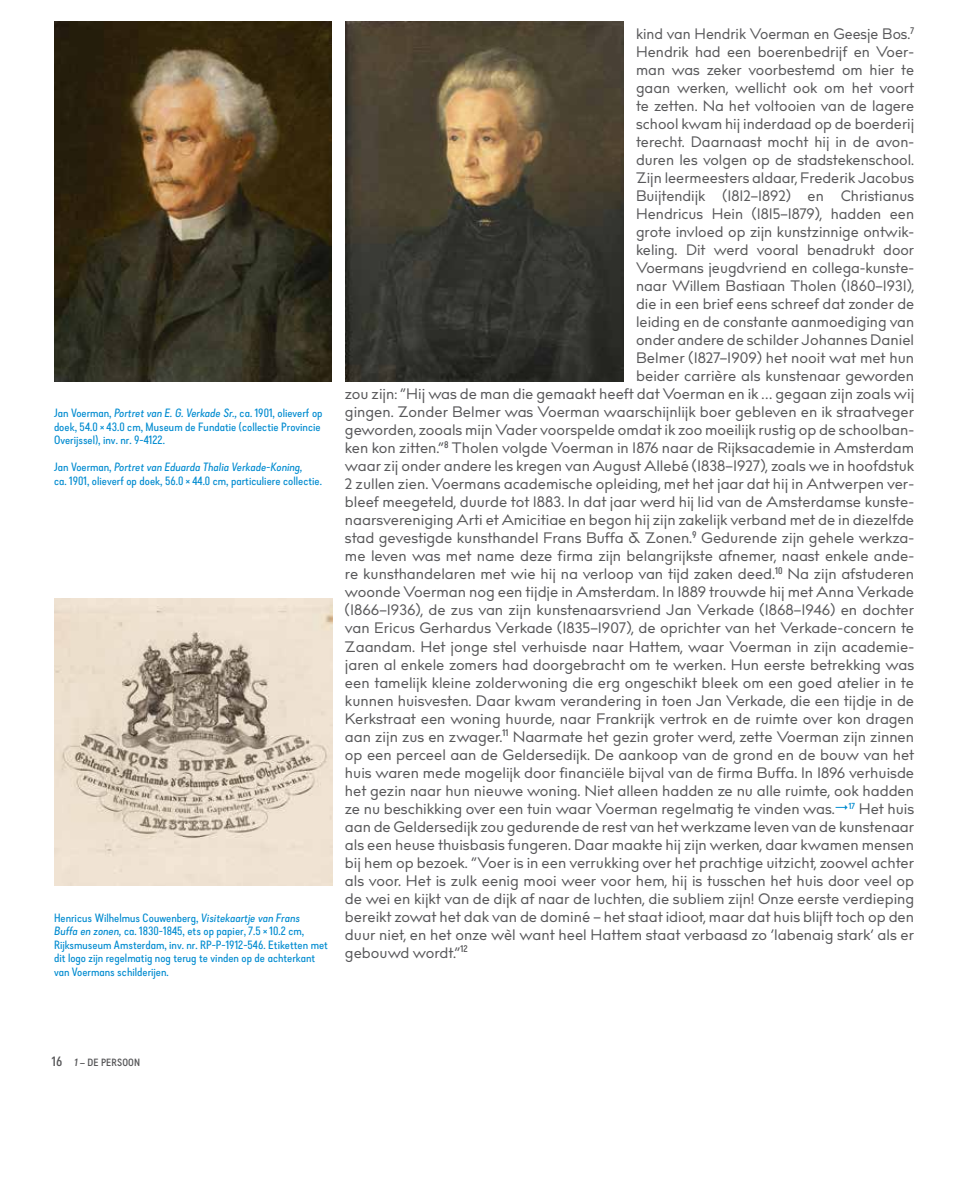
<style>
.page{position:relative;width:978px;height:1191px;background:#fff}
.page>*{position:absolute;margin:0;border:0;box-sizing:border-box;transform-origin:0 0}
.t1{font:15px "billcorporatemedium";color:#58585a}
.t2{font:15px "billcorporatemedium";color:#58585a;scale:.96 1}
.t3{font:12px/13.5px "Falena";color:#008bd0}
.t4{font:500 10.5px "Falena";letter-spacing:.01em;color:#58585a}
.s1{font-style:italic}
.s2{font-family:"Arrows";font-size:18px;color:#008bd0}
.s3{font-size:13.5px}
</style>
<div class="page">
<img style="left:54px;top:21px;width:277px;height:360px">
<img style="left:346px;top:21px;width:277px;height:360px">
<img style="left:55px;top:598px;width:277px;height:287px">
<p class="t3" style="left:54px;top:407px;width:270px">Jan Voerman, <span class="s1">Portret van E. G. Verkade Sr.,</span> ca. 1901, olieverf op doek, 54.0 × 43.0 cm, Museum de Fundatie (collectie Provincie<br>Overijssel), inv. nr. 9-4122.</p>
<p class="t3" style="left:54px;top:461px;width:269px">Jan Voerman, <span class="s1">Portret van Eduarda Thalia Verkade-Koning,<br></span>ca. 1901, olieverf op doek, 56.0 × 44.0 cm, particuliere collectie.</p>
<p class="t3" style="left:54px;top:911px;width:275px">Henricus Wilhelmus Couwenberg, <span class="s1">Visitekaartje van Frans<br>Buffa en zonen,</span> ca. 1830-1845, ets op papier, 7.5 × 10.2 cm, Rijksmuseum Amsterdam, inv. nr. RP-P-1912-546. Etiketten met dit logo zijn regelmatig nog terug te vinden op de achterkant van Voermans schilderijen.</p>
<p class="t2" style="left:636px;top:23px;width:291px">kind van Hendrik Voerman en Geesje Bos.<sup>7</sup></p>
<p class="t1" style="left:636px;top:41px;width:278px">Hendrik had een boerenbedrijf en Voer-</p>
<p class="t1" style="left:636px;top:59px;width:280px">man was zeker voorbestemd om hier te</p>
<p class="t1" style="left:636px;top:77px;width:280px">gaan werken, wellicht ook om het voort</p>
<p class="t1" style="left:636px;top:95px;width:280px">te zetten. Na het voltooien van de lagere</p>
<p class="t1" style="left:636px;top:113px;width:280px">school kwam hij inderdaad op de boerderij</p>
<p class="t1" style="left:636px;top:131px;width:280px">terecht. Daarnaast mocht hij in de avon-</p>
<p class="t1" style="left:636px;top:149px;width:280px">duren les volgen op de stadstekenschool.</p>
<p class="t1" style="left:636px;top:167px;width:280px">Zijn leermeesters aldaar, Frederik Jacobus</p>
<p class="t1" style="left:636px;top:185px;width:280px">Buijtendijk (1812–1892) en Christianus</p>
<p class="t1" style="left:636px;top:203px;width:280px">Hendricus Hein (1815–1879), hadden een</p>
<p class="t1" style="left:636px;top:221px;width:280px">grote invloed op zijn kunstzinnige ontwik-</p>
<p class="t1" style="left:636px;top:239px;width:280px">keling. Dit werd vooral benadrukt door</p>
<p class="t1" style="left:636px;top:257px;width:280px">Voermans jeugdvriend en collega-kunste-</p>
<p class="t1" style="left:636px;top:275px;width:280px">naar Willem Bastiaan Tholen (1860–1931),</p>
<p class="t1" style="left:636px;top:293px;width:280px">die in een brief eens schreef dat zonder de</p>
<p class="t1" style="left:636px;top:311px;width:280px">leiding en de constante aanmoediging van</p>
<p class="t1" style="left:636px;top:329px;width:280px">onder andere de schilder Johannes Daniel</p>
<p class="t1" style="left:636px;top:347px;width:280px">Belmer (1827–1909) het nooit wat met hun</p>
<p class="t1" style="left:636px;top:365px;width:280px">beider carrière als kunstenaar geworden</p>
<p class="t1" style="left:345px;top:383px;width:571px">zou zijn: “Hij was de man die gemaakt heeft dat Voerman en ik … gegaan zijn zoals wij</p>
<p class="t1" style="left:345px;top:401px;width:571px">gingen. Zonder Belmer was Voerman waarschijnlijk boer gebleven en ik straatveger</p>
<p class="t1" style="left:345px;top:419px;width:571px">geworden, zooals mijn Vader voorspelde omdat ik zoo moeilijk rustig op de schoolban-</p>
<p class="t1" style="left:345px;top:437px;width:571px">ken kon zitten.”<sup>8</sup> Tholen volgde Voerman in 1876 naar de Rijksacademie in Amsterdam</p>
<p class="t1" style="left:345px;top:455px;width:571px">waar zij onder andere les kregen van August Allebé (1838–1927), zoals we in hoofdstuk</p>
<p class="t1" style="left:345px;top:473px;width:571px">2 zullen zien. Voermans academische opleiding, met het jaar dat hij in Antwerpen ver-</p>
<p class="t1" style="left:345px;top:491px;width:571px">bleef meegeteld, duurde tot 1883. In dat jaar werd hij lid van de Amsterdamse kunste-</p>
<p class="t1" style="left:345px;top:509px;width:571px">naarsvereniging Arti et Amicitiae en begon hij zijn zakelijk verband met de in diezelfde</p>
<p class="t1" style="left:345px;top:527px;width:571px">stad gevestigde kunsthandel Frans Buffa &amp; Zonen.<sup>9</sup> Gedurende zijn gehele werkza-</p>
<p class="t1" style="left:345px;top:545px;width:571px">me leven was met name deze firma zijn belangrijkste afnemer, naast enkele ande-</p>
<p class="t1" style="left:345px;top:563px;width:571px">re kunsthandelaren met wie hij na verloop van tijd zaken deed.<sup>10</sup> Na zijn afstuderen</p>
<p class="t1" style="left:345px;top:581px;width:571px">woonde Voerman nog een tijdje in Amsterdam. In 1889 trouwde hij met Anna Verkade</p>
<p class="t1" style="left:345px;top:599px;width:571px">(1866–1936), de zus van zijn kunstenaarsvriend Jan Verkade (1868–1946) en dochter</p>
<p class="t1" style="left:345px;top:617px;width:571px">van Ericus Gerhardus Verkade (1835–1907), de oprichter van het Verkade-concern te</p>
<p class="t1" style="left:345px;top:635px;width:571px">Zaandam. Het jonge stel verhuisde naar Hattem, waar Voerman in zijn academie-</p>
<p class="t1" style="left:345px;top:653px;width:571px">jaren al enkele zomers had doorgebracht om te werken. Hun eerste betrekking was</p>
<p class="t1" style="left:345px;top:671px;width:571px">een tamelijk kleine zolderwoning die erg ongeschikt bleek om een goed atelier in te</p>
<p class="t1" style="left:345px;top:689px;width:571px">kunnen huisvesten. Daar kwam verandering in toen Jan Verkade, die een tijdje in de</p>
<p class="t1" style="left:345px;top:707px;width:571px">Kerkstraat een woning huurde, naar Frankrijk vertrok en de ruimte over kon dragen</p>
<p class="t1" style="left:345px;top:725px;width:571px">aan zijn zus en zwager.<sup>11</sup> Naarmate het gezin groter werd, zette Voerman zijn zinnen</p>
<p class="t1" style="left:345px;top:743px;width:571px">op een perceel aan de Geldersedijk. De aankoop van de grond en de bouw van het</p>
<p class="t1" style="left:345px;top:761px;width:571px">huis waren mede mogelijk door financiële bijval van de firma Buffa. In 1896 verhuisde</p>
<p class="t1" style="left:345px;top:779px;width:571px">het gezin naar hun nieuwe woning. Niet alleen hadden ze nu alle ruimte, ook hadden</p>
<p class="t1" style="left:345px;top:797px;width:571px">ze nu beschikking over een tuin waar Voerman regelmatig te vinden was.<span class="s2">I</span><sup>17</sup> Het huis</p>
<p class="t1" style="left:345px;top:815px;width:571px">aan de Geldersedijk zou gedurende de rest van het werkzame leven van de kunstenaar</p>
<p class="t1" style="left:345px;top:833px;width:571px">als een heuse thuisbasis fungeren. Daar maakte hij zijn werken, daar kwamen mensen</p>
<p class="t1" style="left:345px;top:851px;width:571px">bij hem op bezoek. “Voer is in een verrukking over het prachtige uitzicht, zoowel achter</p>
<p class="t1" style="left:345px;top:869px;width:571px">als voor. Het is zulk eenig mooi weer voor hem, hij is tusschen het huis door veel op</p>
<p class="t1" style="left:345px;top:887px;width:571px">de wei en kijkt van de dijk af naar de luchten, die subliem zijn! Onze eerste verdieping</p>
<p class="t1" style="left:345px;top:905px;width:571px">bereikt zowat het dak van de dominé – het staat idioot, maar dat huis blijft toch op den</p>
<p class="t1" style="left:345px;top:923px;width:571px">duur niet, en het onze wèl want heel Hattem staat verbaasd zo ‘labenaig stark’ als er</p>
<p class="t1" style="left:345px;top:941px;width:124px">gebouwd wordt.”<sup>12</sup></p>
<p class="t4" style="left:52px;top:1055px;width:90px"><span class="s3">16</span> <span class="s1">1</span> — DE PERSOON</p>
</div>
